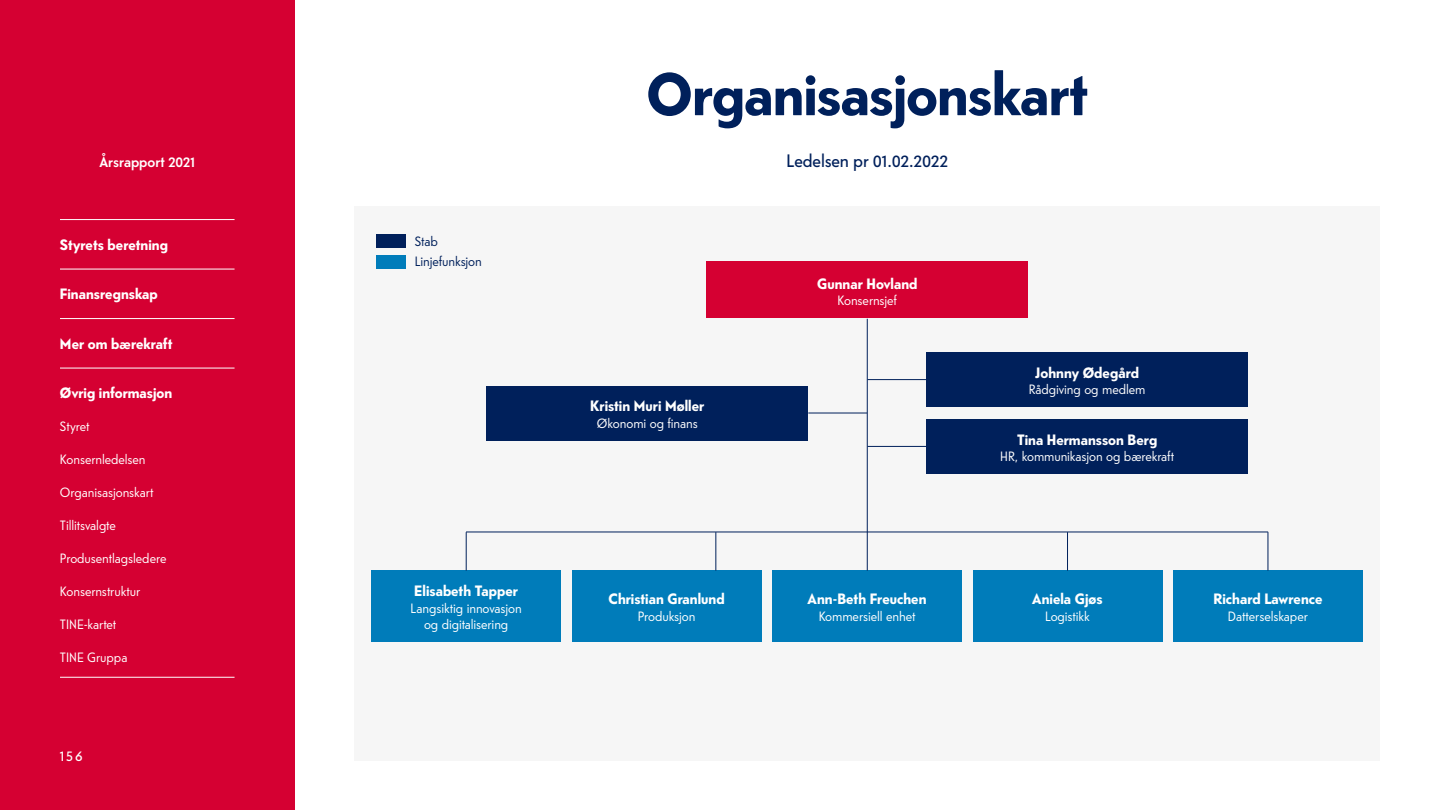
<style>
.page{position:relative;width:1440px;height:810px;background:#fff}
.page>*{position:absolute;margin:0;border:0;box-sizing:border-box;transform-origin:0 0}
.t1{font:700 60px "Telefon";letter-spacing:-.015em;color:#00205b}
.t2{font:18px "Telefon";letter-spacing:-.005em;color:#00205b}
.t3{font:700 15px "Telefon";color:#fff}
.t4{font:500 15px "Telefon";color:#fff}
.t5{font:13.5px/16.5px "Telefon Blond";letter-spacing:-.01em;color:#fff;text-align:center}
.t6{font:13.5px/20.2px "Telefon Blond";letter-spacing:-.01em;color:#00205b}
.t7{font:13.5px "Telefon";color:#fff}
</style>
<div class="page">
<div style="left:0;top:0;width:295px;height:810px;background:#d50032"></div>
<hr style="left:60px;top:219px;width:175px;height:1px;background:#fff">
<hr style="left:60px;top:269px;width:175px;height:1px;background:#fff">
<hr style="left:60px;top:318px;width:175px;height:1px;background:#fff">
<hr style="left:60px;top:368px;width:175px;height:1px;background:#fff">
<hr style="left:60px;top:677px;width:175px;height:1px;background:#fff">
<div style="left:355px;top:206px;width:1025px;height:555px;background:#f6f6f6"></div>
<div style="left:706px;top:262px;width:322px;height:56px;background:#d50032"></div>
<div style="left:371px;top:571px;width:190px;height:71px;background:#007cba"></div>
<div style="left:572px;top:571px;width:189px;height:71px;background:#007cba"></div>
<div style="left:772px;top:571px;width:190px;height:71px;background:#007cba"></div>
<div style="left:973px;top:571px;width:189px;height:71px;background:#007cba"></div>
<div style="left:1173px;top:571px;width:190px;height:71px;background:#007cba"></div>
<div style="left:486px;top:386px;width:322px;height:54px;background:#00205b"></div>
<div style="left:926px;top:352px;width:322px;height:55px;background:#00205b"></div>
<div style="left:926px;top:419px;width:322px;height:55px;background:#00205b"></div>
<hr style="left:466px;top:532px;width:802px;height:1px;background:#00205b">
<hr style="left:867px;top:446px;width:59px;height:1px;background:#00205b">
<hr style="left:808px;top:413px;width:59px;height:1px;background:#00205b">
<hr style="left:867px;top:379px;width:59px;height:1px;background:#00205b">
<hr style="left:867px;top:319px;width:1px;height:252px;background:#00205b">
<hr style="left:716px;top:532px;width:1px;height:39px;background:#00205b">
<hr style="left:466px;top:532px;width:1px;height:39px;background:#00205b">
<hr style="left:1067px;top:532px;width:1px;height:39px;background:#00205b">
<hr style="left:1268px;top:532px;width:1px;height:39px;background:#00205b">
<div style="left:376px;top:234px;width:30px;height:14px;background:#00205b"></div>
<div style="left:376px;top:255px;width:30px;height:14px;background:#007cba"></div>
<p class="t4" style="left:100px;top:151px;width:97px">Årsrapport 2021</p>
<p class="t3" style="left:60px;top:234px;width:109px">Styrets beretning</p>
<p class="t3" style="left:60px;top:284px;width:99px">Finansregnskap</p>
<p class="t3" style="left:60px;top:333px;width:114px">Mer om bærekraft</p>
<p class="t3" style="left:60px;top:383px;width:114px">Øvrig informasjon</p>
<p class="t5" style="left:60px;top:418px;width:31px">Styret</p>
<p class="t5" style="left:60px;top:451px;width:87px">Konsernledelsen</p>
<p class="t5" style="left:60px;top:484px;width:95px">Organisasjonskart</p>
<p class="t5" style="left:60px;top:517px;width:58px">Tillitsvalgte</p>
<p class="t5" style="left:60px;top:550px;width:108px">Produsentlagsledere</p>
<p class="t5" style="left:60px;top:583px;width:82px">Konsernstruktur</p>
<p class="t5" style="left:60px;top:616px;width:58px">TINE-kartet</p>
<p class="t5" style="left:60px;top:649px;width:69px">TINE Gruppa</p>
<p class="t5" style="left:60px;top:385px;width:81px">Datterselskaper</p>
<p class="t5" style="left:60px;top:418px;width:63px">TINE Råvare</p>
<p class="t5" style="left:60px;top:451px;width:45px">Stati tikk</p>
<p class="t3" style="left:60px;top:548px;width:114px">Øvrig informasjon</p>
<p class="t7" style="left:60px;top:748px;width:24px">156</p>
<p class="t6" style="left:415px;top:231px;width:68px">Stab<br>Linjefunksjon</p>
<p class="t3" style="left:414px;top:581px;width:105px">Elisabeth Tapper</p>
<p class="t5" style="left:411px;top:600px;width:113px">Langsiktig innovasjon og digitalisering</p>
<h1 class="t1" style="left:646px;top:53px;width:443px">Organisasjonskart</h1>
<h2 class="t2" style="left:787px;top:149px;width:163px">Ledelsen pr 01.02.2022</h2>
<p class="t3" style="left:590px;top:396px;width:116px">Kristin Muri Møller</p>
<p class="t5" style="left:597px;top:414px;width:102px">Økonomi og finans</p>
<p class="t3" style="left:817px;top:273px;width:102px">Gunnar Hovland</p>
<p class="t5" style="left:838px;top:292px;width:61px">Konsernsjef</p>
<p class="t3" style="left:1035px;top:362px;width:105px">Johnny Ødegård</p>
<p class="t5" style="left:1029px;top:381px;width:118px">Rådgiving og medlem</p>
<p class="t3" style="left:1017px;top:429px;width:142px">Tina Hermansson Berg</p>
<p class="t5" style="left:1000px;top:448px;width:175px">HR, kommunikasjon og bærekraft</p>
<p class="t3" style="left:609px;top:589px;width:118px">Christian Granlund</p>
<p class="t5" style="left:638px;top:608px;width:59px">Produksjon</p>
<p class="t3" style="left:808px;top:589px;width:120px">Ann-Beth Freuchen</p>
<p class="t5" style="left:819px;top:608px;width:98px">Kommersiell enhet</p>
<p class="t3" style="left:1032px;top:589px;width:72px">Aniela Gjøs</p>
<p class="t5" style="left:1045px;top:608px;width:46px">Logistikk</p>
<p class="t3" style="left:1213px;top:589px;width:111px">Richard Lawrence</p>
<p class="t5" style="left:1228px;top:608px;width:81px">Datterselskaper</p>
</div>
